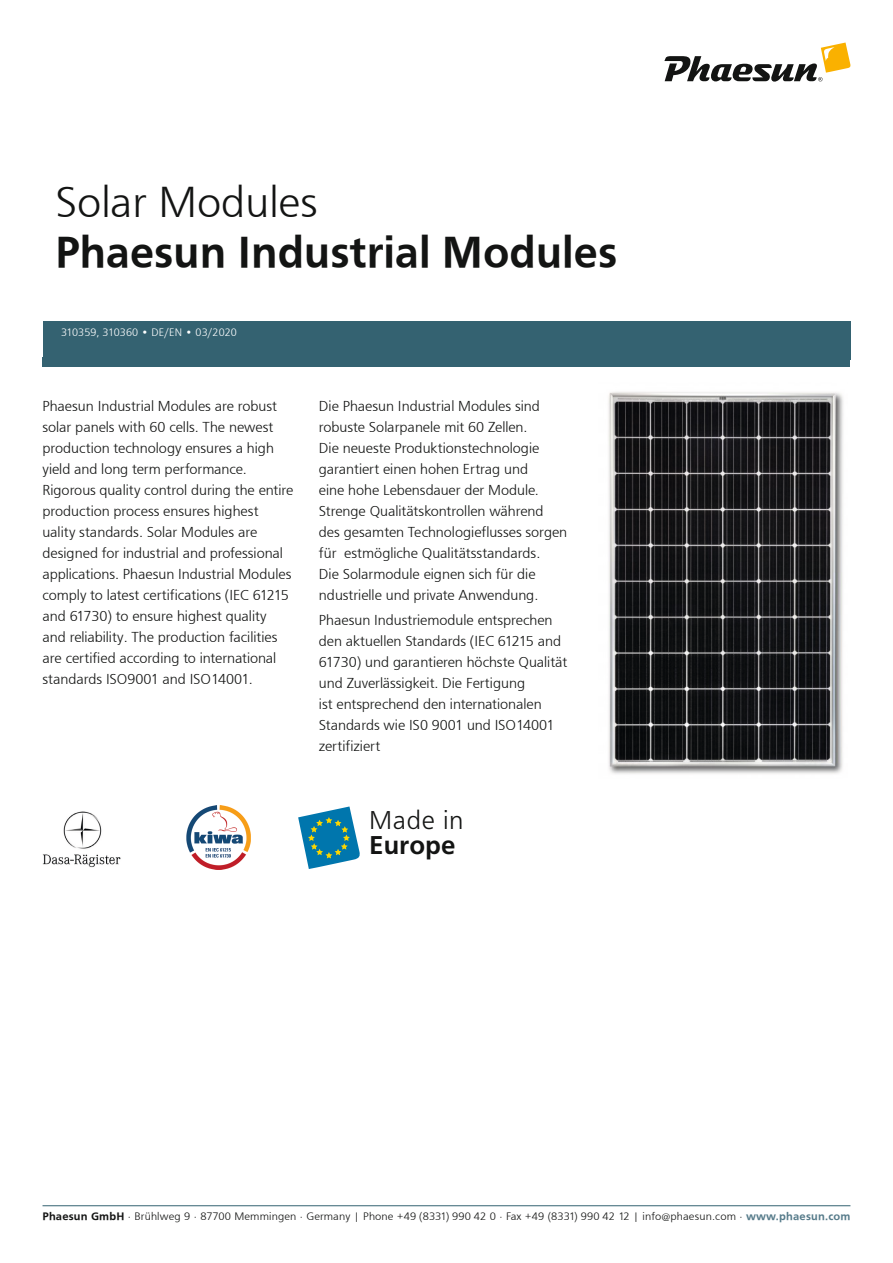
<style>
.page{position:relative;width:893px;height:1263px;background:#fff}
.page>*{position:absolute;margin:0;border:0;box-sizing:border-box;transform-origin:0 0}
.t1{font:500 45px "Front Page";color:#131413}
.t2{font:300 45px "Front Page";color:#131413}
.t3{font:300 26.85px "Front Page";letter-spacing:.025em;color:#131413}
.t4{font:500 26.85px "Front Page";color:#131413}
.t5{font:300 15px/21px "Front Page";color:#131413}
.t6{font:300 11.25px "Front Page";letter-spacing:.01em;color:#131413}
.t7{font:300 11.25px "Front Page";letter-spacing:.005em;color:#fff}
.s1{font-weight:500}
.s2{font-weight:500;color:#567b8a}
</style>
<div class="page">
<hr style="left:43px;top:1205px;width:807px;height:1px;background:#346271">
<div style="left:43px;top:321px;width:807px;height:38px;background:#346271"></div>
<div style="left:43px;top:357px;width:807px;height:10px;background:#346271"></div>
<svg style="left:664px;top:43px;width:187px;height:39px"></svg>
<img style="left:608px;top:392px;width:235px;height:382px">
<svg style="left:298px;top:806px;width:62px;height:63px"></svg>
<img style="left:186px;top:805px;width:65px;height:64px">
<img style="left:43px;top:811px;width:78px;height:57px">
<h1 class="t2" style="left:55px;top:177px;width:264px">Solar Modules</h1>
<h1 class="t1" style="left:55px;top:226px;width:564px">Phaesun Industrial Modules</h1>
<p class="t7" style="left:61px;top:326px;width:177px">310359, 310360 • DE/EN • 03/2020</p>
<p class="t5" style="left:43px;top:396px;width:253px">Phaesun Industrial Modules are robust solar panels with 60 cells. The newest production technology ensures a high yield and long term performance.<br>Rigorous quality control during the entire production process ensures highest uality standards. Solar Modules are designed for industrial and professional applications. Phaesun Industrial Modules comply to latest certifications (IEC 61215 and 61730) to ensure highest quality and reliability. The production facilities are certified according to international standards ISO9001 and ISO14001.</p>
<p class="t5" style="left:319px;top:396px;width:250px">Die Phaesun Industrial Modules sind robuste Solarpanele mit 60 Zellen.<br>Die neueste Produktionstechnologie garantiert einen hohen Ertrag und<br>eine hohe Lebensdauer der Module.<br>Strenge Qualitätskontrollen während des gesamten Technologieflusses sorgen für estmögliche Qualitätsstandards.<br>Die Solarmodule eignen sich für die ndustrielle und private Anwendung.</p>
<p class="t5" style="left:319px;top:610px;width:250px">Phaesun Industriemodule entsprechen den aktuellen Standards (IEC 61215 and 61730) und garantieren höchste Qualität und Zuverlässigkeit. Die Fertigung<br>ist entsprechend den internationalen Standards wie IS0 9001 und ISO14001 zertifiziert</p>
<h2 class="t3" style="left:369px;top:805px;width:96px">Made in</h2>
<h2 class="t4" style="left:369px;top:829px;width:88px">Europe</h2>
<p class="t6" style="left:43px;top:1210px;width:809px"><span class="s1">Phaesun GmbH</span> · Brühlweg 9 · 87700 Memmingen · Germany | Phone +49 (8331) 990 42 0 · Fax +49 (8331) 990 42 12 | info@phaesun.com · <span class="s2">www.phaesun.com</span></p>
</div>
